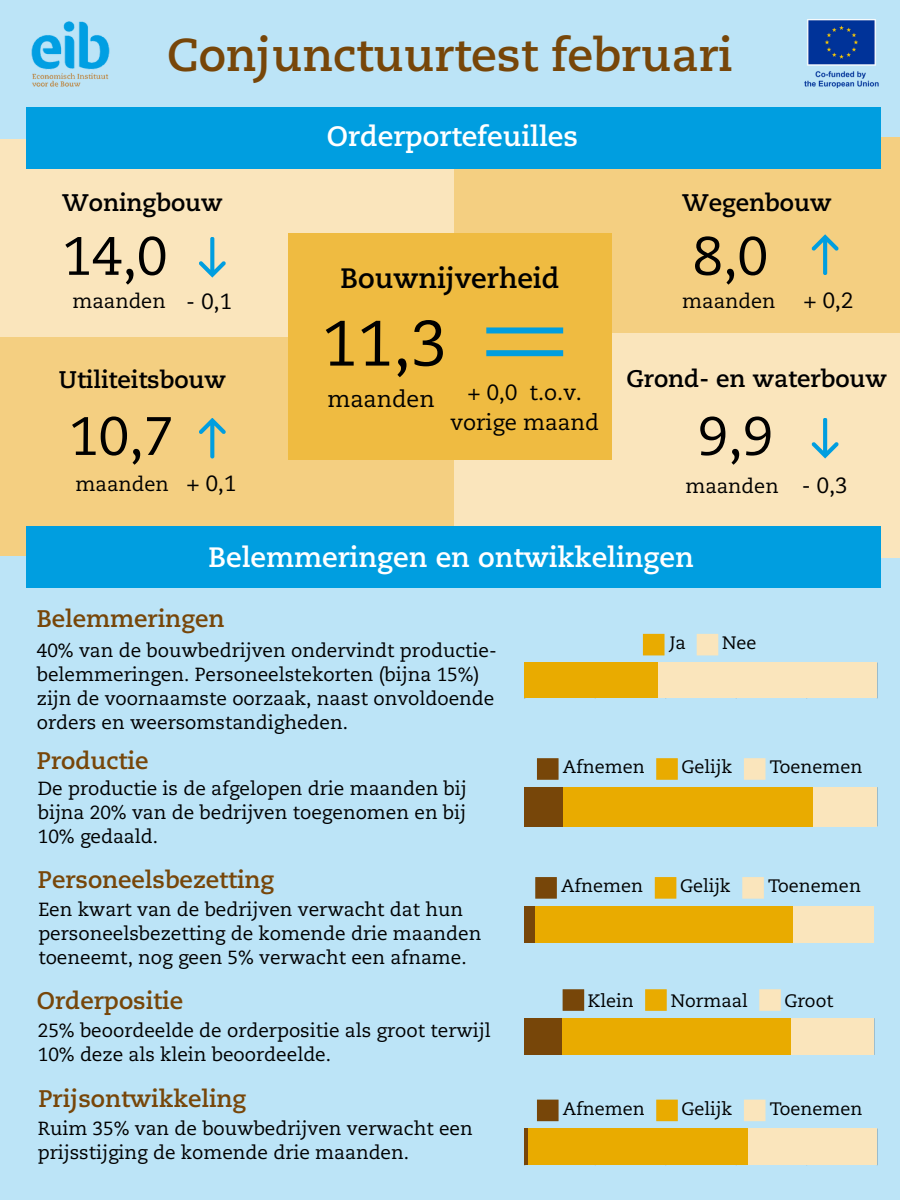
<style>
.page{position:relative;width:900px;height:1200px;background:#bce4f7}
.page>*{position:absolute;margin:0;border:0;box-sizing:border-box;transform-origin:0 0}
.t1{font:64px "Caecilia LT Std";color:#000}
.t2{font:54px "Caecilia LT Std";color:#000}
.t3{font:700 46px "Caecilia LT Std";color:#774609}
.t4{font:700 28px "Caecilia LT Std";color:#fff}
.t5{font:700 28px "Caecilia LT Std";color:#000}
.t6{font:700 24px "Caecilia LT Std";color:#774609}
.t7{font:700 24px "Caecilia LT Std";color:#000}
.t8{font:23px "Caecilia LT Std";color:#000}
.t9{font:22px/30px "Caecilia LT Std";color:#000;text-align:center}
.t10{font:20px "Caecilia LT Std";color:#000}
.t11{font:19px/24px "Caecilia LT Std";color:#000}
.t12{font:18px "Caecilia LT Std";color:#000}
</style>
<div class="page">
<div style="left:0;top:139px;width:461px;height:217px;background:#fae5bc"></div>
<div style="left:0;top:337px;width:462px;height:219px;background:#f4cf81"></div>
<div style="left:455px;top:138px;width:445px;height:253px;background:#f4cf81"></div>
<div style="left:455px;top:333px;width:445px;height:225px;background:#fae5bc"></div>
<div style="left:26px;top:527px;width:855px;height:61px;background:#009ee0"></div>
<div style="left:26px;top:107px;width:855px;height:61px;background:#009ee0"></div>
<img style="left:31px;top:21px;width:79px;height:66px">
<div style="left:288px;top:233px;width:324px;height:227px;background:#efbb41"></div>
<div style="left:643px;top:634px;width:22px;height:21px;background:#e9ab00"></div>
<div style="left:697px;top:634px;width:21px;height:21px;background:#fae5bc"></div>
<hr style="left:877px;top:663px;width:1px;height:35px;background:#9abbcb">
<div style="left:525px;top:663px;width:134px;height:35px;background:#e9ab00"></div>
<div style="left:659px;top:663px;width:218px;height:35px;background:#fae5bc"></div>
<div style="left:535px;top:877px;width:22px;height:22px;background:#774609"></div>
<div style="left:655px;top:877px;width:21px;height:22px;background:#e9ab00"></div>
<div style="left:742px;top:877px;width:22px;height:22px;background:#fae5bc"></div>
<div style="left:525px;top:906px;width:10px;height:36px;background:#774609"></div>
<div style="left:535px;top:906px;width:259px;height:36px;background:#e9ab00"></div>
<div style="left:794px;top:906px;width:80px;height:36px;background:#fae5bc"></div>
<div style="left:537px;top:758px;width:22px;height:22px;background:#774609"></div>
<div style="left:656px;top:758px;width:22px;height:22px;background:#e9ab00"></div>
<div style="left:744px;top:758px;width:22px;height:22px;background:#fae5bc"></div>
<hr style="left:877px;top:787px;width:1px;height:39px;background:#9abbcb">
<div style="left:525px;top:787px;width:39px;height:39px;background:#774609"></div>
<div style="left:564px;top:787px;width:250px;height:39px;background:#e9ab00"></div>
<div style="left:814px;top:787px;width:63px;height:39px;background:#fae5bc"></div>
<div style="left:563px;top:989px;width:21px;height:22px;background:#774609"></div>
<div style="left:645px;top:989px;width:22px;height:22px;background:#e9ab00"></div>
<div style="left:759px;top:989px;width:22px;height:22px;background:#fae5bc"></div>
<hr style="left:874px;top:1018px;width:1px;height:37px;background:#9dbece">
<div style="left:525px;top:1018px;width:38px;height:37px;background:#774609"></div>
<div style="left:563px;top:1018px;width:228px;height:37px;background:#e9ab00"></div>
<div style="left:791px;top:1018px;width:83px;height:37px;background:#fae5bc"></div>
<div style="left:537px;top:1100px;width:22px;height:21px;background:#774609"></div>
<div style="left:656px;top:1100px;width:22px;height:21px;background:#e9ab00"></div>
<div style="left:744px;top:1100px;width:22px;height:21px;background:#fae5bc"></div>
<hr style="left:877px;top:1129px;width:1px;height:36px;background:#9abbcb">
<hr style="left:525px;top:1129px;width:3px;height:36px;background:#774609">
<div style="left:528px;top:1129px;width:220px;height:36px;background:#e9ab00"></div>
<div style="left:748px;top:1129px;width:129px;height:36px;background:#fae5bc"></div>
<img style="left:804px;top:19px;width:75px;height:69px">
<svg style="left:812px;top:234px;width:26px;height:41px"></svg>
<svg style="left:812px;top:418px;width:26px;height:40px"></svg>
<svg style="left:199px;top:418px;width:27px;height:40px"></svg>
<svg style="left:199px;top:237px;width:27px;height:41px"></svg>
<div style="left:486px;top:350px;width:77px;height:6px;background:#009ee0"></div>
<div style="left:486px;top:327px;width:77px;height:6px;background:#009ee0"></div>
<h4 class="t3" style="left:167px;top:36px;width:567px">Conjunctuurtest februari</h4>
<p class="t4" style="left:327px;top:125px;width:252px">Orderportefeuilles</p>
<p class="t7" style="left:62px;top:192px;width:162px">Woningbouw</p>
<h5 class="t7" style="left:682px;top:192px;width:151px">Wegenbouw</h5>
<h3 class="t2" style="left:62px;top:233px;width:107px">14,0</h3>
<h6 class="t2" style="left:693px;top:233px;width:77px">8,0</h6>
<h6 class="t5" style="left:341px;top:266px;width:220px">Bouwnijverheid</h6>
<h6 class="t1" style="left:322px;top:316px;width:126px">11,3</h6>
<p class="t9" style="left:451px;top:379px;width:150px">+ 0,0 t.o.v. vorige maand</p>
<h2 class="t10" style="left:682px;top:293px;width:95px">maanden</h2>
<p class="t9" style="left:803px;top:287px;width:51px">+ 0,2</p>
<h4 class="t10" style="left:72px;top:292px;width:95px">maanden</h4>
<h2 class="t9" style="left:186px;top:288px;width:47px">- 0,1</h2>
<h2 class="t7" style="left:59px;top:370px;width:169px">Utiliteitsbouw</h2>
<p class="t7" style="left:626px;top:369px;width:262px">Grond- en waterbouw</p>
<p class="t10" style="left:488px;top:376px;width:380px">locaties in de stad willen wonen en dit</p>
<p class="t8" style="left:327px;top:390px;width:109px">maanden</p>
<p class="t2" style="left:69px;top:413px;width:107px">10,7</p>
<h5 class="t2" style="left:698px;top:413px;width:77px">9,9</h5>
<p class="t10" style="left:76px;top:475px;width:95px">maanden</p>
<p class="t9" style="left:186px;top:470px;width:51px">+ 0,1</p>
<h6 class="t10" style="left:685px;top:477px;width:95px">maanden</h6>
<p class="t9" style="left:802px;top:472px;width:47px">- 0,3</p>
<p class="t4" style="left:209px;top:545px;width:487px">Belemmeringen en ontwikkelingen</p>
<p class="t6" style="left:37px;top:609px;width:189px">Belemmeringen</p>
<h1 class="t11" style="left:37px;top:639px;width:462px">40% van de bouwbedrijven ondervindt productie&shy;belemmeringen. Personeelstekorten (bijna 15%) zijn de voornaamste oorzaak, naast onvoldoende orders en weersomstandigheden.</h1>
<h2 class="t6" style="left:37px;top:750px;width:113px">Productie</h2>
<p class="t11" style="left:38px;top:778px;width:431px;text-align:justify">De productie is de afgelopen drie maanden bij bijna 20% van de bedrijven toegenomen en bij 10% gedaald.</p>
<h5 class="t6" style="left:38px;top:870px;width:238px">Personeelsbezetting</h5>
<p class="t11" style="left:38px;top:899px;width:445px">Een kwart van de bedrijven verwacht dat hun personeelsbezetting de komende drie maanden toeneemt, nog geen 5% verwacht een afname.</p>
<h6 class="t6" style="left:37px;top:990px;width:148px">Orderpositie</h6>
<p class="t11" style="left:38px;top:1020px;width:455px">25% beoordeelde de orderpositie als groot terwijl<br>10% deze als klein beoordeelde.</p>
<h5 class="t6" style="left:38px;top:1088px;width:210px">Prijsontwikkeling</h5>
<p class="t11" style="left:38px;top:1118px;width:436px">Ruim 35% van de bouwbedrijven verwacht een prijsstijging de komende drie maanden.</p>
<p class="t12" style="left:670px;top:635px;width:17px">Ja</p>
<p class="t12" style="left:722px;top:635px;width:36px">Nee</p>
<p class="t12" style="left:563px;top:760px;width:84px">Afnemen</p>
<p class="t12" style="left:681px;top:760px;width:52px">Gelijk</p>
<p class="t12" style="left:770px;top:760px;width:94px">Toenemen</p>
<p class="t12" style="left:561px;top:878px;width:84px">Afnemen</p>
<p class="t12" style="left:680px;top:878px;width:52px">Gelijk</p>
<p class="t12" style="left:768px;top:878px;width:94px">Toenemen</p>
<p class="t12" style="left:588px;top:993px;width:47px">Klein</p>
<p class="t12" style="left:671px;top:993px;width:78px">Normaal</p>
<p class="t12" style="left:785px;top:993px;width:50px">Groot</p>
<p class="t12" style="left:563px;top:1101px;width:84px">Afnemen</p>
<p class="t12" style="left:681px;top:1101px;width:52px">Gelijk</p>
<p class="t12" style="left:770px;top:1101px;width:94px">Toenemen</p>
</div>
